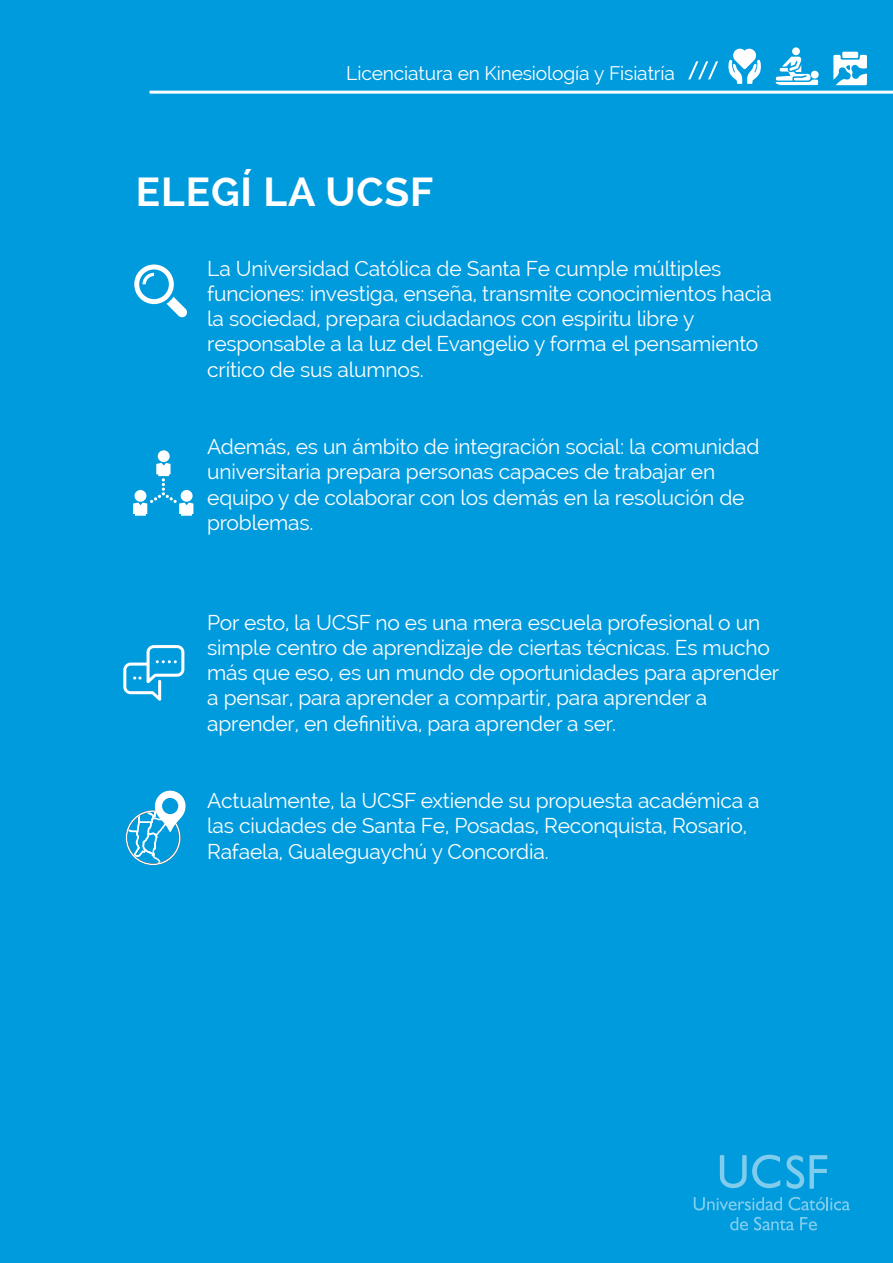
<style>
.page{position:relative;width:893px;height:1263px;background:#009bdd}
.page>*{position:absolute;margin:0;border:0;box-sizing:border-box;transform-origin:0 0}
.t1{font:700 40.5px "Raleway";letter-spacing:.02em;color:#fff}
.t2{font:21px/25.2px "Raleway";letter-spacing:-.01em;color:#fff}
.t3{font:19.2px "Raleway";letter-spacing:-.01em;color:#fff}
</style>
<div class="page">
<svg style="left:123px;top:645px;width:61px;height:56px"></svg>
<svg style="left:134px;top:264px;width:53px;height:54px"></svg>
<div style="left:158px;top:450px;width:12px;height:12px;background:#fff;border-radius:50%"></div>
<svg style="left:133px;top:463px;width:60px;height:53px"></svg>
<svg style="left:126px;top:790px;width:60px;height:74px"></svg>
<svg style="left:720px;top:1155px;width:60px;height:33px"></svg>
<svg style="left:787px;top:1155px;width:40px;height:34px"></svg>
<svg style="left:694px;top:1197px;width:88px;height:13px"></svg>
<svg style="left:789px;top:1197px;width:61px;height:13px"></svg>
<svg style="left:730px;top:1217px;width:18px;height:13px"></svg>
<svg style="left:754px;top:1217px;width:40px;height:13px"></svg>
<svg style="left:800px;top:1217px;width:17px;height:13px"></svg>
<hr style="left:150px;top:91px;width:743px;height:3px;background:#fff">
<svg style="left:688px;top:61px;width:30px;height:18px"></svg>
<svg style="left:728px;top:49px;width:33px;height:35px"></svg>
<div style="left:792px;top:47px;width:8px;height:8px;background:#fff;border-radius:50%"></div>
<svg style="left:776px;top:57px;width:42px;height:28px"></svg>
<svg style="left:833px;top:55px;width:34px;height:30px"></svg>
<div style="left:842px;top:52px;width:16px;height:6px;background:#fff"></div>
<p class="t3" style="left:346px;top:62px;width:330px">Licenciatura en Kinesiología y Fisiatría</p>
<h1 class="t1" style="left:136px;top:169px;width:299px">ELEGÍ LA UCSF</h1>
<p class="t2" style="left:207px;top:256px;width:566px">La Universidad Católica de Santa Fe cumple múltiples funciones: investiga, enseña, transmite conocimientos hacia la sociedad, prepara ciudadanos con espíritu libre y responsable a la luz del Evangelio y forma el pensamiento crítico de sus alumnos.</p>
<p class="t2" style="left:207px;top:434px;width:554px">Además, es un ámbito de integración social: la comunidad universitaria prepara personas capaces de trabajar en equipo y de colaborar con los demás en la resolución de problemas.</p>
<p class="t2" style="left:207px;top:610px;width:573px">Por esto, la UCSF no es una mera escuela profesional o un simple centro de aprendizaje de ciertas técnicas. Es mucho más que eso, es un mundo de oportunidades para aprender a pensar, para aprender a compartir, para aprender a aprender, en definitiva, para aprender a ser.</p>
<p class="t2" style="left:207px;top:788px;width:554px">Actualmente, la UCSF extiende su propuesta académica a las ciudades de Santa Fe, Posadas, Reconquista, Rosario,<br>Rafaela, Gualeguaychú y Concordia.</p>
</div>
